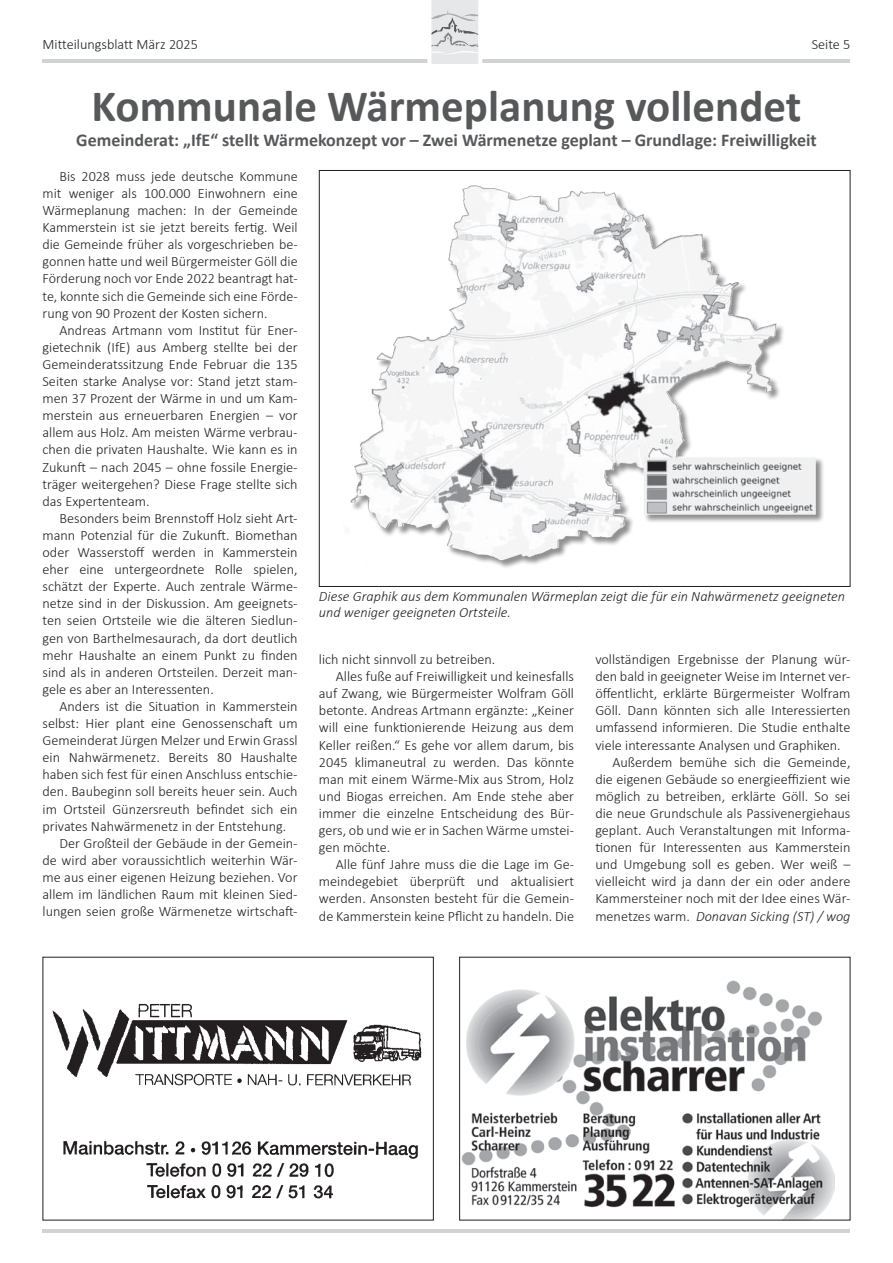
<style>
.page{position:relative;width:893px;height:1263px;background:#fff}
.page>*{position:absolute;margin:0;border:0;box-sizing:border-box;transform-origin:0 0}
.t1{font:700 45px "Calibri";color:#57585a}
.t2{font:700 18px "Calibri";color:#57585a}
.t3{font:300 14.25px/17.1px "Calibri";color:#231f20;text-align:justify}
.t4{font:italic 300 14.25px/15px "Calibri";color:#231f20}
.s1{font-style:normal}
</style>
<div class="page">
<hr style="left:43px;top:59px;width:807px;height:3px;background:#d1d2d4">
<svg style="left:427px;top:0;width:55px;height:64px"></svg>
<hr style="left:43px;top:1229px;width:807px;height:3px;background:#d1d2d4">
<img style="left:52px;top:1004px;width:370px;height:195px">
<img style="left:462px;top:980px;width:372px;height:238px">
<div style="left:331px;top:175px;width:494px;height:399px;background:#231f20;opacity:.5"></div>
<img style="left:448px;top:175px;width:223px;height:152px">
<p class="t3" style="left:43px;top:36px;width:157px">Mitteilungsblatt März 2025</p>
<p class="t3" style="left:812px;top:36px;width:40px">Seite 5</p>
<h1 class="t1" style="left:92px;top:74px;width:711px">Kommunale Wärmeplanung vollendet</h1>
<p class="t2" style="left:76px;top:128px;width:742px">Gemeinderat: „IfE“ stellt Wärmekonzept vor – Zwei Wärmenetze geplant – Grundlage: Freiwilligkeit</p>
<p class="t3" style="left:43px;top:167px;width:257px;text-indent:17px">Bis 2028 muss jede deutsche Kommune mit weniger als 100.000 Einwohnern eine Wärmeplanung machen: In der Gemeinde Kammerstein ist sie jetzt bereits fertig. Weil die Gemeinde früher als vorgeschrieben be&shy;gonnen hatte und weil Bürgermeister Göll die Förderung noch vor Ende 2022 beantragt hat&shy;te, konnte sich die Gemeinde sich eine Förde&shy;rung von 90 Prozent der Kosten sichern.</p>
<p class="t3" style="left:43px;top:321px;width:257px;text-indent:17px">Andreas Artmann vom Institut für Ener&shy;gietechnik (IfE) aus Amberg stellte bei der Gemeinderatssitzung Ende Februar die 135<br>Seiten starke Analyse vor: Stand jetzt stam&shy;men 37 Prozent der Wärme in und um Kam&shy;merstein aus erneuerbaren Energien – vor allem aus Holz. Am meisten Wärme verbrau&shy;chen die privaten Haushalte. Wie kann es in Zukunft – nach 2045 – ohne fossile Energie&shy;träger weitergehen? Diese Frage stellte sich das Expertenteam.</p>
<p class="t3" style="left:43px;top:509px;width:257px;text-indent:17px">Besonders beim Brennstoff Holz sieht Art&shy;mann Potenzial für die Zukunft. Biomethan oder Wasserstoff werden in Kammerstein eher eine untergeordnete Rolle spielen, schätzt der Experte. Auch zentrale Wärme&shy;netze sind in der Diskussion. Am geeignets&shy;ten seien Ortsteile wie die älteren Siedlun&shy;gen von Barthelmesaurach, da dort deutlich mehr Haushalte an einem Punkt zu finden sind als in anderen Ortsteilen. Derzeit man&shy;gele es aber an Interessenten.</p>
<p class="t3" style="left:60px;top:697px;width:240px">Anders ist die Situation in Kammerstein</p>
<p class="t3" style="left:43px;top:715px;width:257px">selbst: Hier plant eine Genossenschaft um</p>
<p class="t3" style="left:43px;top:732px;width:257px">Gemeinderat Jürgen Melzer und Erwin Grassl</p>
<p class="t3" style="left:43px;top:749px;width:257px">ein Nahwärmenetz. Bereits 80 Haushalte</p>
<p class="t3" style="left:43px;top:766px;width:257px">haben sich fest für einen Anschluss entschie-</p>
<p class="t3" style="left:43px;top:783px;width:257px">den. Baubeginn soll bereits heuer sein. Auch</p>
<p class="t3" style="left:43px;top:800px;width:257px">im Ortsteil Günzersreuth befindet sich ein</p>
<p class="t3" style="left:43px;top:817px;width:245px">privates Nahwärmenetz in der Entstehung.</p>
<p class="t3" style="left:60px;top:834px;width:240px">Der Großteil der Gebäude in der Gemein-</p>
<p class="t3" style="left:43px;top:851px;width:257px">de wird aber voraussichtlich weiterhin Wär-</p>
<p class="t3" style="left:43px;top:868px;width:257px">me aus einer eigenen Heizung beziehen. Vor</p>
<p class="t3" style="left:43px;top:886px;width:257px">allem im ländlichen Raum mit kleinen Sied-</p>
<p class="t3" style="left:43px;top:903px;width:257px">lungen seien große Wärmenetze wirtschaft-</p>
<p class="t4" style="left:319px;top:589px;width:528px">Diese Graphik aus dem Kommunalen Wärmeplan zeigt die für ein Nahwärmenetz geeigneten und weniger geeigneten Ortsteile.</p>
<p class="t3" style="left:319px;top:651px;width:178px">lich nicht sinnvoll zu betreiben.</p>
<p class="t3" style="left:336px;top:668px;width:240px">Alles fuße auf Freiwilligkeit und keinesfalls</p>
<p class="t3" style="left:319px;top:685px;width:257px">auf Zwang, wie Bürgermeister Wolfram Göll</p>
<p class="t3" style="left:319px;top:702px;width:257px">betonte. Andreas Artmann ergänzte: „Keiner</p>
<p class="t3" style="left:319px;top:719px;width:257px">will eine funktionierende Heizung aus dem</p>
<p class="t3" style="left:319px;top:736px;width:257px">Keller reißen.“ Es gehe vor allem darum, bis</p>
<p class="t3" style="left:319px;top:753px;width:257px">2045 klimaneutral zu werden. Das könnte</p>
<p class="t3" style="left:319px;top:770px;width:257px">man mit einem Wärme-Mix aus Strom, Holz</p>
<p class="t3" style="left:319px;top:787px;width:257px">und Biogas erreichen. Am Ende stehe aber</p>
<p class="t3" style="left:319px;top:804px;width:257px">immer die einzelne Entscheidung des Bür-</p>
<p class="t3" style="left:319px;top:822px;width:257px">gers, ob und wie er in Sachen Wärme umstei-</p>
<p class="t3" style="left:319px;top:839px;width:73px">gen möchte.</p>
<p class="t3" style="left:336px;top:856px;width:240px">Alle fünf Jahre muss die die Lage im Ge-</p>
<p class="t3" style="left:319px;top:873px;width:257px">meindegebiet überprüft und aktualisiert</p>
<p class="t3" style="left:319px;top:890px;width:257px">werden. Ansonsten besteht für die Gemein-</p>
<p class="t3" style="left:319px;top:907px;width:257px">de Kammerstein keine Pflicht zu handeln. Die</p>
<p class="t3" style="left:595px;top:651px;width:257px">vollständigen Ergebnisse der Planung wür-</p>
<p class="t3" style="left:595px;top:668px;width:257px">den bald in geeigneter Weise im Internet ver-</p>
<p class="t3" style="left:595px;top:685px;width:257px">öffentlicht, erklärte Bürgermeister Wolfram</p>
<p class="t3" style="left:595px;top:702px;width:257px">Göll. Dann könnten sich alle Interessierten</p>
<p class="t3" style="left:595px;top:719px;width:257px">umfassend informieren. Die Studie enthalte</p>
<p class="t3" style="left:595px;top:736px;width:247px">viele interessante Analysen und Graphiken.</p>
<p class="t3" style="left:612px;top:753px;width:240px">Außerdem bemühe sich die Gemeinde,</p>
<p class="t3" style="left:595px;top:770px;width:257px">die eigenen Gebäude so energieeffizient wie</p>
<p class="t3" style="left:595px;top:787px;width:257px">möglich zu betreiben, erklärte Göll. So sei</p>
<p class="t3" style="left:595px;top:804px;width:257px">die neue Grundschule als Passivenergiehaus</p>
<p class="t3" style="left:595px;top:822px;width:257px">geplant. Auch Veranstaltungen mit Informa-</p>
<p class="t3" style="left:595px;top:839px;width:257px">tionen für Interessenten aus Kammerstein</p>
<p class="t3" style="left:595px;top:856px;width:257px">und Umgebung soll es geben. Wer weiß –</p>
<p class="t3" style="left:595px;top:873px;width:257px">vielleicht wird ja dann der ein oder andere</p>
<p class="t3" style="left:595px;top:890px;width:257px">Kammersteiner noch mit der Idee eines Wär-</p>
<p class="t4" style="left:595px;top:908px;width:257px"><span class="s1">menetzes warm.</span> Donavan Sicking (ST) / wog</p>
</div>
